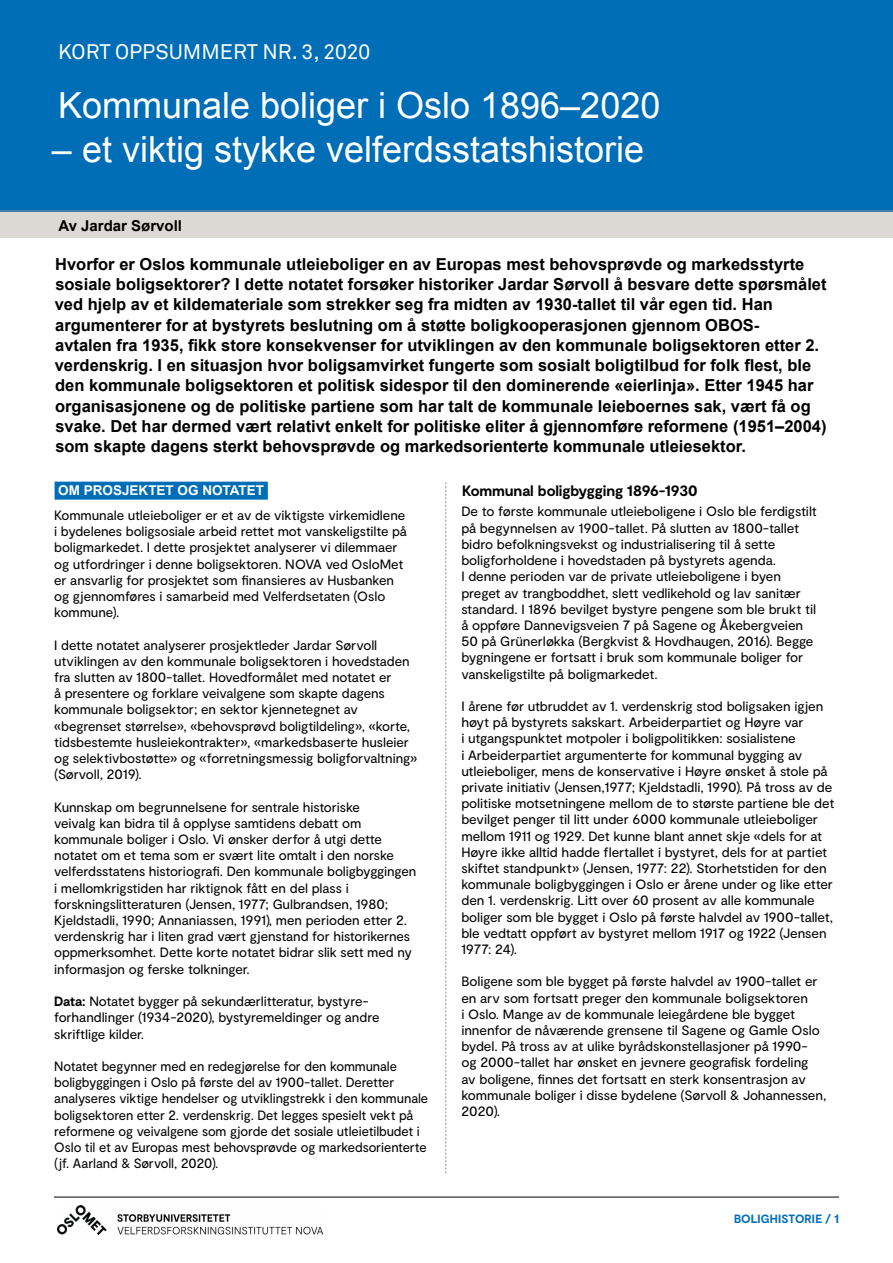
<style>
.page{position:relative;width:893px;height:1263px;background:#fff}
.page>*{position:absolute;margin:0;border:0;box-sizing:border-box;transform-origin:0 0}
.t1{font:36px "Arial";color:#fff}
.t2{font:21px "Akkurat";color:#fff}
.t3{font:700 16.5px/20.2px "Arial";color:#000}
.t4{font:700 15px "Moderat";letter-spacing:-.01em;color:#000}
.t5{font:700 15px "Arial";color:#000}
.t6{font:13.5px/16.2px "Moderat";letter-spacing:-.005em;color:#000}
.t7{font:700 13.5px "Arial";color:#fff}
.t8{font:700 12px "Moderat";letter-spacing:.01em;color:#006db7}
.s1{font-weight:700}
</style>
<div class="page">
<hr style="left:54px;top:1197px;width:785px;height:1px;background:#000">
<svg style="left:445px;top:482px;width:1px;height:691px"></svg>
<div style="left:0;top:0;width:893px;height:212px;background:#006db7"></div>
<div style="left:0;top:210px;width:893px;height:28px;background:#dcd8d4"></div>
<div style="left:55px;top:482px;width:213px;height:18px;background:#006db7"></div>
<img style="left:58px;top:1206px;width:265px;height:29px">
<p class="t2" style="left:58px;top:39px;width:314px">KORT OPPSUMMERT NR. 3, 2020</p>
<p class="t1" style="left:58px;top:82px;width:604px">Kommunale boliger i Oslo 1896–2020</p>
<p class="t1" style="left:52px;top:126px;width:594px">– et viktig stykke velferdsstatshistorie</p>
<p class="t5" style="left:58px;top:216px;width:125px">Av Jardar Sørvoll</p>
<p class="t3" style="left:55px;top:254px;width:773px">Hvorfor er Oslos kommunale utleieboliger en av Europas mest behovsprøvde og markedsstyrte sosiale boligsektorer? I dette notatet forsøker historiker Jardar Sørvoll å besvare dette spørsmålet ved hjelp av et kildemateriale som strekker seg fra midten av 1930-tallet til vår egen tid. Han argumenterer for at bystyrets beslutning om å støtte boligkooperasjonen gjennom OBOS-</p>
<p class="t3" style="left:55px;top:335px;width:766px">avtalen fra 1935, fikk store konsekvenser for utviklingen av den kommunale boligsektoren etter 2. verdenskrig. I en situasjon hvor boligsamvirket fungerte som sosialt boligtilbud for folk flest, ble</p>
<p class="t3" style="left:55px;top:376px;width:760px">den kommunale boligsektoren et politisk sidespor til den dominerende «eierlinja». Etter 1945 har organisasjonene og de politiske partiene som har talt de kommunale leieboernes sak, vært få og</p>
<p class="t3" style="left:55px;top:416px;width:773px">svake. Det har dermed vært relativt enkelt for politiske eliter å gjennomføre reformene (1951–2004)</p>
<h4 class="t3" style="left:55px;top:437px;width:692px">som skapte dagens sterkt behovsprøvde og markedsorienterte kommunale utleiesektor.</h4>
<p class="t7" style="left:58px;top:481px;width:207px">OM PROSJEKTET OG NOTATET</p>
<p class="t6" style="left:54px;top:507px;width:354px">Kommunale utleieboliger er et av de viktigste virkemidlene i bydelenes boligsosiale arbeid rettet mot vanskeligstilte på boligmarkedet. I dette prosjektet analyserer vi dilemmaer og utfordringer i denne boligsektoren. NOVA ved OsloMet er ansvarlig for prosjektet som fnansieres av Husbanken og gjennomføres i samarbeid med Velferdsetaten (Oslo kommune).</p>
<p class="t6" style="left:54px;top:637px;width:365px">I dette notatet analyserer prosjektleder Jardar Sørvoll utviklingen av den kommunale boligsektoren i hovedstaden fra slutten av 1800-tallet. Hovedformålet med notatet er<br>å presentere og forklare veivalgene som skapte dagens kommunale boligsektor; en sektor kjennetegnet av «begrenset størrelse», «behovsprøvd boligtildeling», «korte, tidsbestemte husleiekontrakter», «markedsbaserte husleier og selektivbostøtte» og «forretningsmessig boligforvaltning» (Sørvoll, 2019).</p>
<p class="t6" style="left:54px;top:799px;width:364px">Kunnskap om begrunnelsene for sentrale historiske<br>veivalg kan bidra til å opplyse samtidens debatt om kommunale boliger i Oslo. Vi ønsker derfor å utgi dette notatet om et tema som er svært lite omtalt i den norske velferdsstatens historiograf. Den kommunale boligbyggingen i mellomkrigstiden har riktignok fått en del plass i forskningslitteraturen (Jensen, 1977; Gulbrandsen, 1980; Kjeldstadli, 1990; Annaniassen, 1991), men perioden etter 2. verdenskrig har i liten grad vært gjenstand for historikernes oppmerksomhet. Dette korte notatet bidrar slik sett med ny informasjon og ferske tolkninger.</p>
<p class="t6" style="left:54px;top:993px;width:327px"><span class="s1">Data:</span> Notatet bygger på sekundærlitteratur, bystyre&shy;forhandlinger (1934-2020), bystyremeldinger og andre skriftlige kilder.</p>
<p class="t6" style="left:54px;top:1058px;width:375px">Notatet begynner med en redegjørelse for den kommunale boligbyggingen i Oslo på første del av 1900-tallet. Deretter analyseres viktige hendelser og utviklingstrekk i den kommunale boligsektoren etter 2. verdenskrig. Det legges spesielt vekt på reformene og veivalgene som gjorde det sosiale utleietilbudet i Oslo til et av Europas mest behovsprøvde og markedsorienterte (jf. Aarland &amp; Sørvoll, 2020).</p>
<h5 class="t4" style="left:462px;top:481px;width:237px">Kommunal boligbygging 1896-1930</h5>
<p class="t6" style="left:461px;top:504px;width:357px">De to første kommunale utleieboligene i Oslo ble ferdigstilt på begynnelsen av 1900-tallet. På slutten av 1800-tallet bidro befolkningsvekst og industrialisering til å sette boligforholdene i hovedstaden på bystyrets agenda.<br>I denne perioden var de private utleieboligene i byen preget av trangboddhet, slett vedlikehold og lav sanitær standard. I 1896 bevilget bystyre pengene som ble brukt til å oppføre Dannevigsveien 7 på Sagene og Åkebergveien 50 på Grünerløkka (Bergkvist &amp; Hovdhaugen, 2016). Begge bygningene er fortsatt i bruk som kommunale boliger for vanskeligstilte på boligmarkedet.</p>
<p class="t6" style="left:461px;top:698px;width:374px">I årene før utbruddet av 1. verdenskrig stod boligsaken igjen høyt på bystyrets sakskart. Arbeiderpartiet og Høyre var<br>i utgangspunktet motpoler i boligpolitikken: sosialistene<br>i Arbeiderpartiet argumenterte for kommunal bygging av utleieboliger, mens de konservative i Høyre ønsket å stole på private initiativ (Jensen,1977; Kjeldstadli, 1990). På tross av de politiske motsetningene mellom de to største partiene ble det bevilget penger til litt under 6000 kommunale utleieboliger mellom 1911 og 1929. Det kunne blant annet skje «dels for at Høyre ikke alltid hadde flertallet i bystyret, dels for at partiet skiftet standpunkt» (Jensen, 1977: 22). Storhetstiden for den kommunale boligbyggingen i Oslo er årene under og like etter den 1. verdenskrig. Litt over 60 prosent av alle kommunale boliger som ble bygget i Oslo på første halvdel av 1900-tallet, ble vedtatt oppført av bystyret mellom 1917 og 1922 (Jensen 1977: 24).</p>
<p class="t6" style="left:461px;top:974px;width:367px">Boligene som ble bygget på første halvdel av 1900-tallet er en arv som fortsatt preger den kommunale boligsektoren<br>i Oslo. Mange av de kommunale leiegårdene ble bygget innenfor de nåværende grensene til Sagene og Gamle Oslo bydel. På tross av at ulike byrådskonstellasjoner på 1990-<br>og 2000-tallet har ønsket en jevnere geografsk fordeling<br>av boligene, fnnes det fortsatt en sterk konsentrasjon av kommunale boliger i disse bydelene (Sørvoll &amp; Johannessen, 2020).</p>
<p class="t8" style="left:734px;top:1211px;width:106px">BOLIGHISTORIE / 1</p>
</div>
